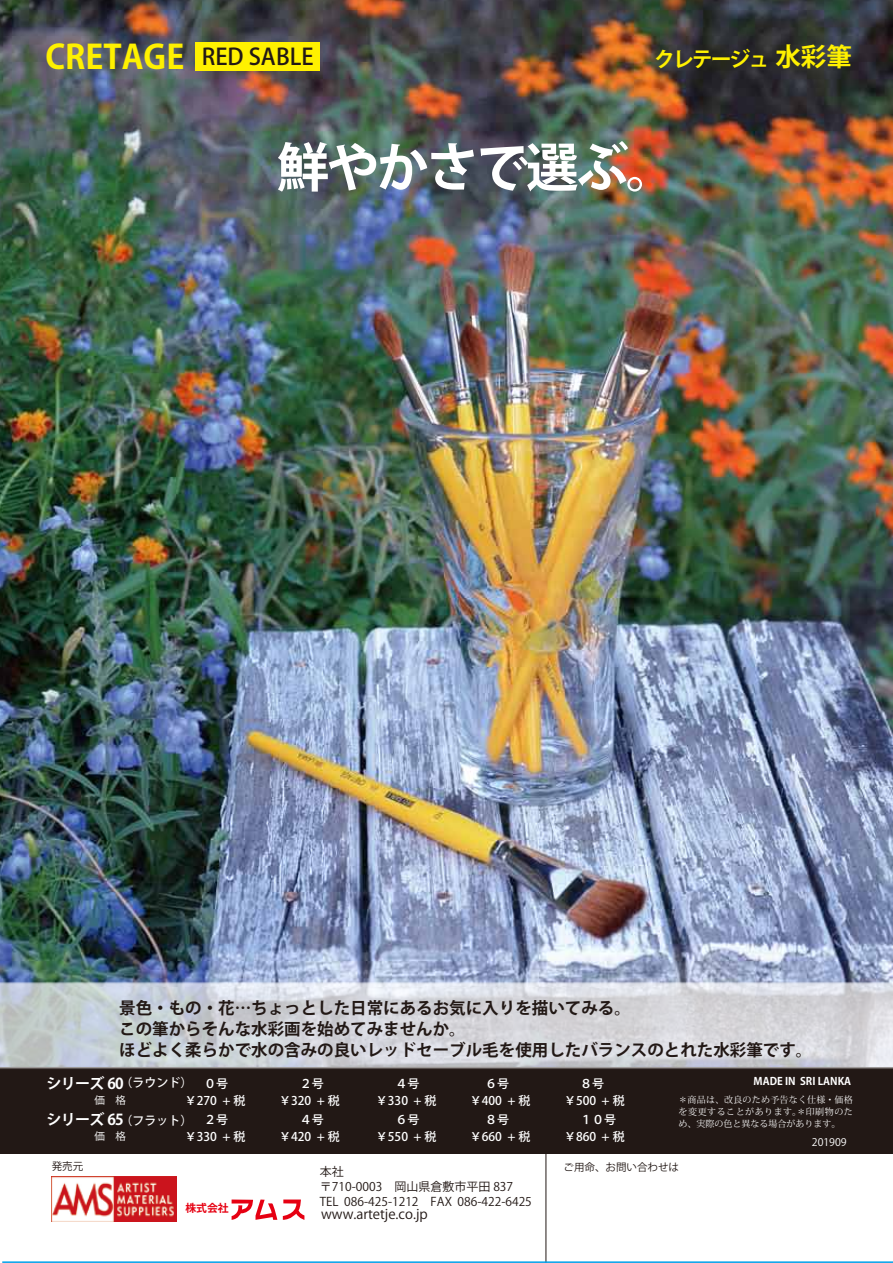
<style>
.page{position:relative;width:893px;height:1263px;background:#fff}
.page>*{position:absolute;margin:0;border:0;box-sizing:border-box;transform-origin:0 0}
.t1{font:700 52.5px "Koz Go Pro";letter-spacing:-.05em;color:#fff}
.t2{font:500 22.8px "Koz Go Pro";color:#221815}
.t3{font:700 21px "Koz Go Pro";letter-spacing:-.1em;color:#fff100}
.t4{font:700 16.5px/21px "Koz Go Pro";color:#221815}
.t5{font:13.5px "Koz Go Pro";color:#221815}
.t6{font:500 12px "Koz Go Pro";color:#fff}
.t7{font:12px/15px "Koz Go Pro";color:#221815}
.t8{font:700 10.8px "Koz Go Pro";color:#e60012}
.t9{font:10.5px "Koz Go Pro";color:#221815}
.t10{font:700 10.5px "Koz Go Pro";color:#fff}
.t11{font:10.5px "Koz Go Pro";color:#fff}
.t12{font:9px/12px "Koz Min Pro";letter-spacing:.025em;color:#fff;text-align:justify}
.s1{font-weight:700;font-size:33px;color:#fff100}
.s2{font-size:25.5px}
.s3{font-weight:700;font-size:15px}
</style>
<div class="page">
<img style="left:0;top:0;width:893px;height:928px">
<div style="left:195px;top:42px;width:125px;height:28px;background:#fff100"></div>
<img style="left:52px;top:1177px;width:125px;height:44px">
<svg style="left:232px;top:1199px;width:45px;height:21px"></svg>
<svg style="left:283px;top:1199px;width:21px;height:21px"></svg>
<hr style="left:546px;top:1146px;width:1px;height:117px;background:#221815">
<div style="left:0;top:1067px;width:893px;height:87px;background:#221815"></div>
<hr style="left:2px;top:1261px;width:891px;height:2px;background:#00a0e9">
<img style="left:0;top:928px;width:893px;height:141px">
<h2 class="t2" style="left:46px;top:42px;width:269px"><span class="s1">CRETAGE</span> RED SABLE</h2>
<h3 class="t3" style="left:654px;top:46px;width:199px">クレテージュ<span class="s2">水彩筆</span></h3>
<h1 class="t1" style="left:277px;top:134px;width:403px">鮮やかさで選ぶ。</h1>
<h3 class="t4" style="left:119px;top:998px;width:694px">景色・もの・花…ちょっとした日常にあるお気に入りを描いてみる。<br>この筆からそんな水彩画を始めてみませんか。<br>ほどよく柔らかで水の含みの良いレッドセーブル毛を使用したバランスのとれた水彩筆です。</h3>
<p class="t6" style="left:47px;top:1075px;width:183px"><span class="s3">シリーズ 60</span>（ラウンド） ０号</p>
<p class="t6" style="left:300px;top:1076px;width:25px">２号</p>
<p class="t6" style="left:396px;top:1076px;width:25px">４号</p>
<p class="t6" style="left:485px;top:1076px;width:25px">６号</p>
<p class="t6" style="left:580px;top:1075px;width:25px">８号</p>
<p class="t11" style="left:94px;top:1093px;width:33px">価　格</p>
<p class="t6" style="left:185px;top:1093px;width:62px">￥270 + 税</p>
<p class="t6" style="left:279px;top:1093px;width:62px">￥320 + 税</p>
<p class="t6" style="left:376px;top:1093px;width:62px">￥330 + 税</p>
<p class="t6" style="left:470px;top:1093px;width:62px">￥400 + 税</p>
<p class="t6" style="left:564px;top:1093px;width:62px">￥500 + 税</p>
<p class="t6" style="left:47px;top:1112px;width:183px"><span class="s3">シリーズ 65</span>（フラット） ２号</p>
<p class="t6" style="left:300px;top:1112px;width:25px">４号</p>
<p class="t6" style="left:396px;top:1112px;width:25px">６号</p>
<p class="t6" style="left:485px;top:1112px;width:25px">８号</p>
<p class="t6" style="left:580px;top:1111px;width:37px">１０号</p>
<p class="t11" style="left:94px;top:1129px;width:33px">価　格</p>
<p class="t6" style="left:185px;top:1129px;width:62px">￥330 + 税</p>
<p class="t6" style="left:279px;top:1129px;width:62px">￥420 + 税</p>
<p class="t6" style="left:376px;top:1129px;width:62px">￥550 + 税</p>
<p class="t6" style="left:470px;top:1129px;width:62px">￥660 + 税</p>
<p class="t6" style="left:564px;top:1129px;width:62px">￥860 + 税</p>
<p class="t10" style="left:753px;top:1074px;width:99px">MADE IN SRI LANKA</p>
<p class="t12" style="left:679px;top:1093px;width:176px">＊商品は、改良のため予告なく仕様・価格を変更することがあります。＊印刷物のため、実際の色と異なる場合があります。</p>
<p class="t11" style="left:812px;top:1135px;width:36px">201909</p>
<p class="t9" style="left:52px;top:1160px;width:33px">発売元</p>
<p class="t9" style="left:564px;top:1160px;width:117px">ご用命、お問い合わせは</p>
<p class="t7" style="left:320px;top:1164px;width:213px">本社　<br>〒710-0003　岡山県倉敷市平田 837<br>TEL 086-425-1212　FAX 086-422-6425</p>
<p class="t8" style="left:185px;top:1201px;width:45px">株式会社</p>
<p class="t5" style="left:321px;top:1205px;width:108px">www.artetje.co.jp</p>
</div>
